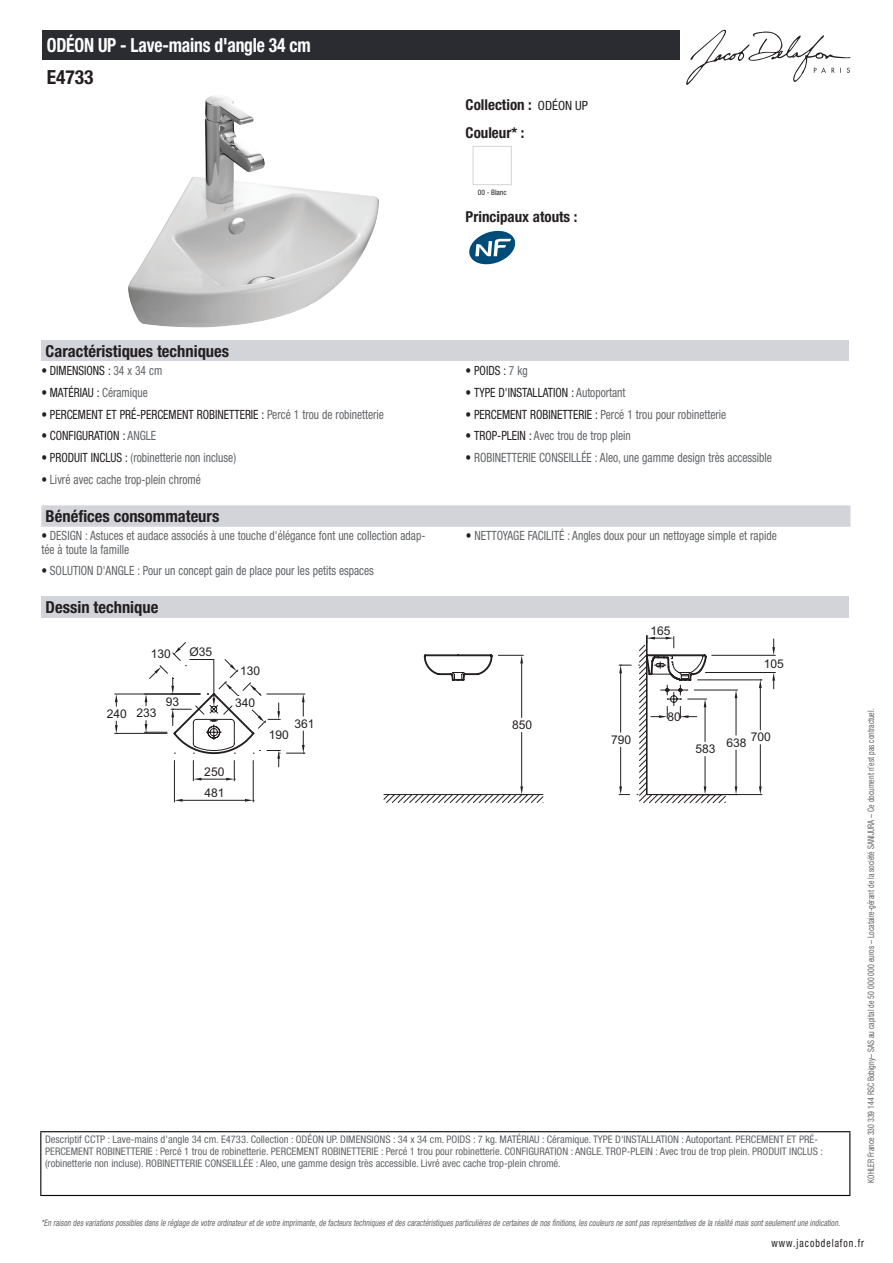
<style>
.page{position:relative;width:893px;height:1263px;background:#fff}
.page>*{position:absolute;margin:0;border:0;box-sizing:border-box;transform-origin:0 0}
.t1{font:700 condensed 19.5px "Helvetica Neue LT Std";letter-spacing:-.01em;color:#fff;scale:.9 1}
.t2{font:700 condensed 19.5px "Helvetica Neue LT Std";color:#231f20}
.t3{font:700 condensed 16.5px "Helvetica Neue LT Std";color:#231f20}
.t4{font:700 condensed 15px/27.8px "Helvetica Neue LT Std";color:#231f20}
.t5{font:condensed 12.75px/13.5px "Helvetica Neue LT Std";color:#626568;scale:.9 1}
.t6{font:condensed 12.75px "Helvetica Neue LT Std";color:#231f20;scale:.9 1}
.t7{font:12px/21.1px "Arial";color:#231f20}
.t8{font:condensed 11.25px "Helvetica Neue LT Std";letter-spacing:.1em;color:#231f20;scale:.87 1}
.t9{font:condensed 10.5px/12px "Helvetica Neue LT Std";color:#626568}
.t10{font:italic condensed 9px "Helvetica Neue LT Std";color:#626568;scale:.87 1}
.t11{font:condensed 9px "Helvetica Neue LT Std";color:#626568;scale:.87 1}
.t12{font:condensed 7.5px "Helvetica Neue LT Std";color:#231f20}
.s1{font-weight:400;font-size:12.75px}
.s2{color:#626568}
.s3{color:#231f20}
</style>
<div class="page">
<svg style="left:686px;top:30px;width:164px;height:55px"></svg>
<img style="left:128px;top:95px;width:251px;height:233px">
<div style="left:473px;top:146px;width:39px;height:39px;border:1px solid #d3d4da"></div>
<svg style="left:469px;top:231px;width:46px;height:33px"></svg>
<div style="left:41px;top:340px;width:808px;height:21px;background:#d3d4da"></div>
<svg style="left:41px;top:505px;width:809px;height:22px;background:#d4d5db"></svg>
<div style="left:41px;top:597px;width:808px;height:21px;background:#d3d4da"></div>
<hr style="left:115px;top:694px;width:85px;height:1px;background:#231f20">
<hr style="left:115px;top:733px;width:52px;height:1px;background:#231f20">
<svg style="left:115px;top:694px;width:3px;height:12px"></svg>
<svg style="left:115px;top:721px;width:3px;height:13px"></svg>
<hr style="left:712px;top:655px;width:63px;height:1px;background:#231f20">
<hr style="left:705px;top:672px;width:70px;height:1px;background:#231f20">
<svg style="left:772px;top:639px;width:3px;height:16px"></svg>
<svg style="left:772px;top:673px;width:3px;height:16px"></svg>
<hr style="left:699px;top:794px;width:63px;height:1px;background:#231f20">
<hr style="left:698px;top:679px;width:64px;height:1px;background:#231f20">
<hr style="left:760px;top:745px;width:1px;height:41px;background:#231f20">
<hr style="left:760px;top:688px;width:1px;height:42px;background:#231f20">
<svg style="left:759px;top:786px;width:3px;height:8px"></svg>
<svg style="left:759px;top:680px;width:3px;height:8px"></svg>
<hr style="left:694px;top:690px;width:44px;height:1px;background:#231f20">
<hr style="left:736px;top:698px;width:1px;height:37px;background:#231f20">
<hr style="left:736px;top:750px;width:1px;height:36px;background:#231f20">
<svg style="left:735px;top:690px;width:2px;height:8px"></svg>
<svg style="left:735px;top:786px;width:2px;height:8px"></svg>
<svg style="left:144px;top:636px;width:563px;height:166px"></svg>
<div style="left:43px;top:30px;width:637px;height:30px;background:#2a2c32"></div>
<hr style="left:40px;top:1131px;width:810px;height:1px;background:#040503">
<hr style="left:40px;top:1132px;width:1px;height:63px;background:#040503">
<hr style="left:849px;top:1132px;width:1px;height:63px;background:#040503">
<hr style="left:40px;top:1195px;width:810px;height:1px;background:#040503">
<h1 class="t1" style="left:47px;top:33px;width:295px">ODÉON UP - Lave-mains d'angle 34 cm</h1>
<h1 class="t2" style="left:47px;top:65px;width:48px">E4733</h1>
<h3 class="t4" style="left:466px;top:90px;width:124px">Collection : <span class="s1">ODÉON UP<br></span>Couleur* :</h3>
<p class="t12" style="left:478px;top:188px;width:30px">00 - Blanc</p>
<h3 class="t4" style="left:466px;top:203px;width:113px">Principaux atouts :</h3>
<h2 class="t3" style="left:46px;top:341px;width:185px">Caractéristiques techniques</h2>
<p class="t6" style="left:41px;top:363px;width:136px">• DIMENSIONS : <span class="s2">34 x 34 cm</span></p>
<p class="t6" style="left:466px;top:363px;width:71px">• POIDS : <span class="s2">7 kg</span></p>
<p class="t6" style="left:41px;top:385px;width:120px">• MATÉRIAU : <span class="s2">Céramique</span></p>
<p class="t6" style="left:466px;top:385px;width:179px">• TYPE D'INSTALLATION : <span class="s2">Autoportant</span></p>
<p class="t6" style="left:41px;top:407px;width:382px">• PERCEMENT ET PRÉ-PERCEMENT ROBINETTERIE : <span class="s2">Percé 1 trou de robinetterie</span></p>
<p class="t5" style="left:466px;top:407px;width:291px"><span class="s3">• PERCEMENT ROBINETTERIE :</span> Percé 1 trou pour robinetterie</p>
<p class="t6" style="left:41px;top:428px;width:129px">• CONFIGURATION : <span class="s2">ANGLE</span></p>
<p class="t5" style="left:466px;top:429px;width:185px"><span class="s3">• TROP-PLEIN :</span> Avec trou de trop plein</p>
<p class="t5" style="left:41px;top:451px;width:218px"><span class="s3">• PRODUIT INCLUS :</span> (robinetterie non incluse)</p>
<p class="t5" style="left:466px;top:451px;width:342px"><span class="s3">•</span> ROBINETTERIE CONSEILLÉE : Aleo, une gamme design très accessible</p>
<p class="t5" style="left:41px;top:473px;width:179px"><span class="s3">•</span> Livré avec cache trop-plein chromé</p>
<h2 class="t3" style="left:46px;top:506px;width:175px">Bénéfices consommateurs</h2>
<p class="t5" style="left:41px;top:529px;width:428px"><span class="s3">•</span> DESIGN : Astuces et audace associés à une touche d'élégance font une collection adap&shy;tée à toute la famille</p>
<p class="t5" style="left:466px;top:529px;width:347px"><span class="s3">•</span> NETTOYAGE FACILITÉ : Angles doux pour un nettoyage simple et rapide</p>
<p class="t5" style="left:41px;top:564px;width:371px"><span class="s3">•</span> SOLUTION D'ANGLE : Pour un concept gain de place pour les petits espaces</p>
<h2 class="t3" style="left:46px;top:597px;width:114px">Dessin technique</h2>
<p class="t7" style="left:650px;top:620px;width:22px">165</p>
<p class="t7" style="left:151px;top:643px;width:22px">130</p>
<p class="t7" style="left:189px;top:641px;width:24px">Ø35</p>
<p class="t7" style="left:240px;top:660px;width:22px">130</p>
<p class="t7" style="left:764px;top:653px;width:22px">105</p>
<p class="t7" style="left:107px;top:703px;width:51px">240 233</p>
<p class="t7" style="left:166px;top:691px;width:15px">93</p>
<p class="t7" style="left:235px;top:692px;width:22px">340</p>
<p class="t7" style="left:295px;top:713px;width:22px">361</p>
<p class="t7" style="left:269px;top:724px;width:22px">190</p>
<p class="t7" style="left:512px;top:714px;width:22px">850</p>
<p class="t7" style="left:611px;top:729px;width:22px">790</p>
<p class="t7" style="left:667px;top:706px;width:15px">80</p>
<p class="t7" style="left:695px;top:738px;width:22px">583</p>
<p class="t7" style="left:751px;top:726px;width:22px">700</p>
<p class="t7" style="left:726px;top:732px;width:22px">638</p>
<p class="t7" style="left:204px;top:761px;width:22px">250<br>481</p>
<p class="t9" style="left:45px;top:1134px;width:779px">Descriptif CCTP : Lave-mains d'angle 34 cm. E4733. Collection : ODÉON UP. DIMENSIONS : 34 x 34 cm. POIDS : 7 kg. MATÉRIAU : Céramique. TYPE D'INSTALLATION : Autoportant. PERCEMENT ET PRÉ-<br>PERCEMENT ROBINETTERIE : Percé 1 trou de robinetterie. PERCEMENT ROBINETTERIE : Percé 1 trou pour robinetterie. CONFIGURATION : ANGLE. TROP-PLEIN : Avec trou de trop plein. PRODUIT INCLUS : (robinetterie non incluse). ROBINETTERIE CONSEILLÉE : Aleo, une gamme design très accessible. Livré avec cache trop-plein chromé.</p>
<p class="t11" style="left:866px;top:1183px;width:547px;rotate:-90deg">KOHLER France 330 339 144 RSC Bobigny– SAS au capital de 50 000 000 euros – Locataire-gérant de la société SANIJURA – Ce document n’est pas contractuel.</p>
<p class="t10" style="left:41px;top:1217px;width:922px">*En raison desvariationspossiblesdansle réglage de votre ordinateuretde votre imprimante,de facteurstechniquesetdescaractéristiquesparticulièresde certainesde nosfinitions,lescouleursne sontpasreprésentativesde la réalité maissontseulementune indication.</p>
<p class="t8" style="left:772px;top:1237px;width:108px">www.jacobdelafon.fr</p>
</div>
